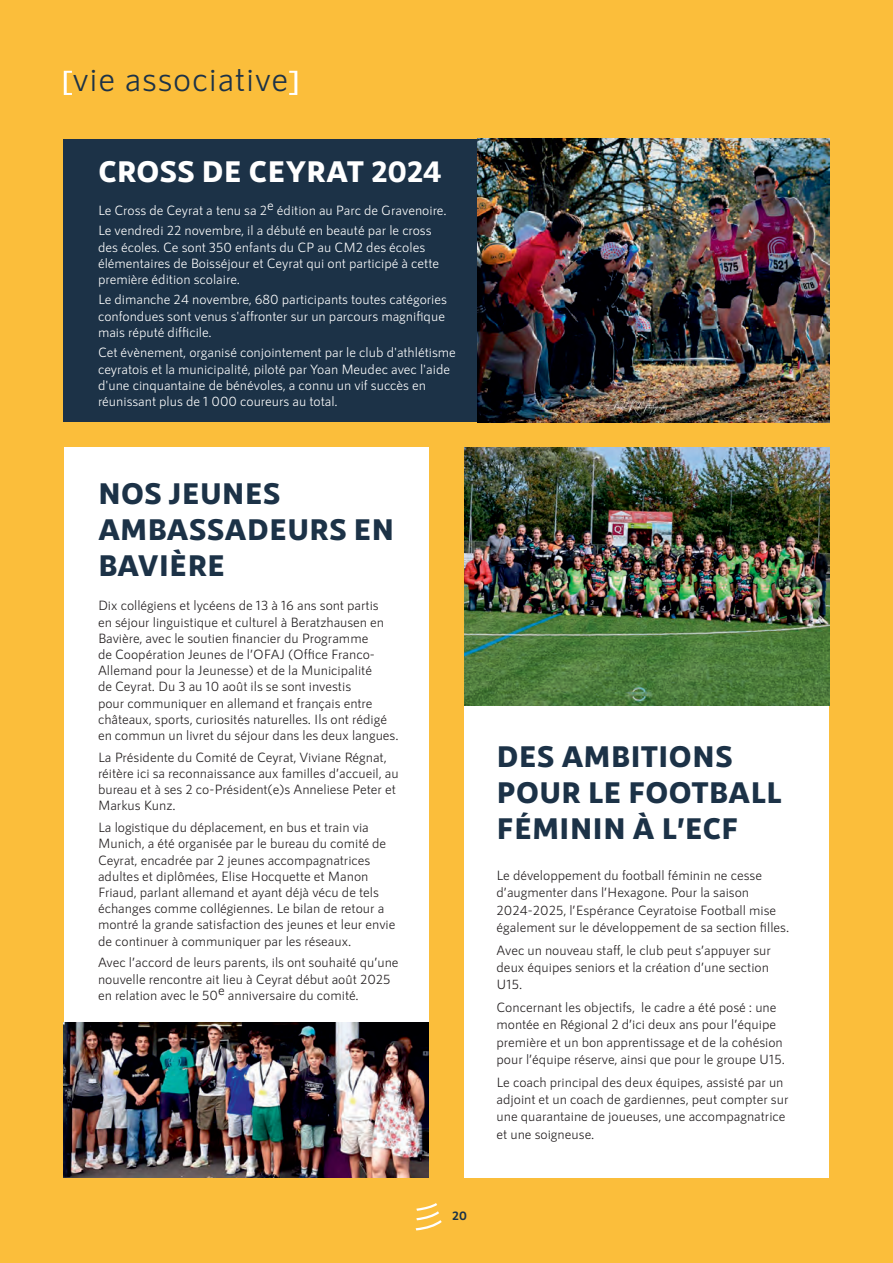
<style>
.page{position:relative;width:893px;height:1263px;background:#fbbe3b}
.page>*{position:absolute;margin:0;border:0;box-sizing:border-box;transform-origin:0 0}
.t1{font:34.05px "RNS Sanz";letter-spacing:.025em;color:#1c3247}
.t2{font:800 30px/36px "RNS Sanz";color:#1c3247}
.t3{font:800 30px "RNS Sanz";color:#fff}
.t4{font:13.5px/16.2px "RNS Sanz";color:#231f20}
.t5{font:13.5px/16.2px "RNS Sanz";color:#fff}
.t6{font:700 12.3px "RNS Sanz";color:#1c3247}
</style>
<div class="page">
<svg style="left:64px;top:71px;width:8px;height:24px"></svg>
<svg style="left:289px;top:71px;width:8px;height:24px"></svg>
<div style="left:64px;top:139px;width:765px;height:283px;background:#1c3247"></div>
<div style="left:64px;top:447px;width:364px;height:730px;background:#fff"></div>
<div style="left:465px;top:447px;width:364px;height:730px;background:#fff"></div>
<img style="left:64px;top:1022px;width:364px;height:155px">
<img style="left:465px;top:447px;width:364px;height:258px">
<img style="left:477px;top:139px;width:352px;height:283px">
<svg style="left:416px;top:1203px;width:26px;height:27px"></svg>
<p class="t1" style="left:73px;top:59px;width:217px">vie associative</p>
<p class="t3" style="left:98px;top:154px;width:345px">CROSS DE CEYRAT 2024</p>
<p class="t5" style="left:98px;top:202px;width:350px">Le Cross de Ceyrat a tenu sa 2e édition au Parc de Gravenoire.</p>
<p class="t5" style="left:98px;top:222px;width:343px">Le vendredi 22 novembre, il a débuté en beauté par le cross des écoles. Ce sont 350 enfants du CP au CM2 des écoles élémentaires de Boisséjour et Ceyrat qui ont participé à cette première édition scolaire.</p>
<p class="t5" style="left:98px;top:291px;width:350px">Le dimanche 24 novembre, 680 participants toutes catégories confondues sont venus s'affronter sur un parcours magnifique mais réputé difficile.</p>
<p class="t5" style="left:98px;top:344px;width:359px">Cet évènement, organisé conjointement par le club d'athlétisme ceyratois et la municipalité, piloté par Yoan Meudec avec l'aide d'une cinquantaine de bénévoles, a connu un vif succès en réunissant plus de 1 000 coureurs au total.</p>
<p class="t2" style="left:98px;top:475px;width:298px">NOS JEUNES<br>AMBASSADEURS EN<br>BAVIÈRE</p>
<p class="t4" style="left:98px;top:597px;width:302px">Dix collégiens et lycéens de 13 à 16 ans sont partis<br>en séjour linguistique et culturel à Beratzhausen en Bavière, avec le soutien financier du Programme<br>de Coopération Jeunes de l’OFAJ (Office Franco-Allemand pour la Jeunesse) et de la Municipalité<br>de Ceyrat. Du 3 au 10 août ils se sont investis<br>pour communiquer en allemand et français entre châteaux, sports, curiosités naturelles. Ils ont rédigé en commun un livret du séjour dans les deux langues.</p>
<p class="t4" style="left:98px;top:749px;width:302px">La Présidente du Comité de Ceyrat, Viviane Régnat, réitère ici sa reconnaissance aux familles d’accueil, au bureau et à ses 2 co-Président(e)s Anneliese Peter et Markus Kunz.</p>
<p class="t4" style="left:98px;top:819px;width:299px">La logistique du déplacement, en bus et train via Munich, a été organisée par le bureau du comité de Ceyrat, encadrée par 2 jeunes accompagnatrices adultes et diplômées, Elise Hocquette et Manon Friaud, parlant allemand et ayant déjà vécu de tels échanges comme collégiennes. Le bilan de retour a montré la grande satisfaction des jeunes et leur envie de continuer à communiquer par les réseaux.</p>
<p class="t4" style="left:98px;top:954px;width:302px">Avec l’accord de leurs parents, ils ont souhaité qu’une nouvelle rencontre ait lieu à Ceyrat début août 2025 en relation avec le 50e anniversaire du comité.</p>
<p class="t6" style="left:452px;top:1208px;width:16px">20</p>
<p class="t2" style="left:497px;top:738px;width:287px">DES AMBITIONS<br>POUR LE FOOTBALL<br>FÉMININ À L’ECF</p>
<p class="t4" style="left:497px;top:866px;width:294px;line-height:17.2px">Le développement du football féminin ne cesse d’augmenter dans l’Hexagone. Pour la saison 2024-2025, l’Espérance Ceyratoise Football mise également sur le développement de sa section filles.</p>
<p class="t4" style="left:497px;top:941px;width:276px;line-height:17.2px">Avec un nouveau staff, le club peut s’appuyer sur deux équipes seniors et la création d’une section<br>U15.</p>
<p class="t4" style="left:497px;top:998px;width:290px;line-height:17.2px">Concernant les objectifs, le cadre a été posé : une montée en Régional 2 d’ici deux ans pour l’équipe première et un bon apprentissage et de la cohésion pour l’équipe réserve, ainsi que pour le groupe U15.</p>
<p class="t4" style="left:497px;top:1073px;width:293px;line-height:17.2px">Le coach principal des deux équipes, assisté par un adjoint et un coach de gardiennes, peut compter sur une quarantaine de joueuses, une accompagnatrice et une soigneuse.</p>
</div>
